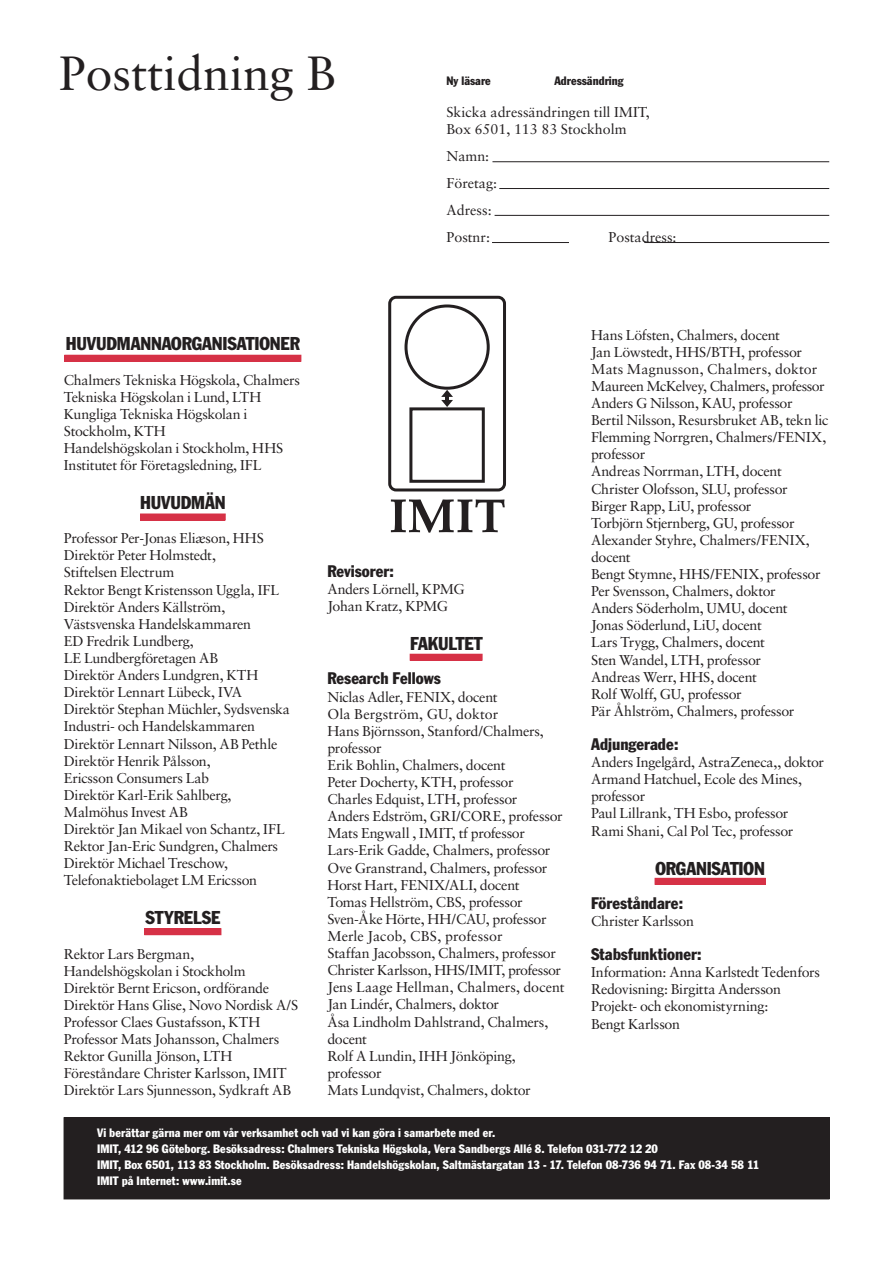
<style>
.page{position:relative;width:893px;height:1263px;background:#fff}
.page>*{position:absolute;margin:0;border:0;box-sizing:border-box;transform-origin:0 0}
.t1{font:48px "Sabon";color:#231f20}
.t2{font:condensed 18.3px "Franklin Gothic";letter-spacing:-.01em;color:#231f20}
.t3{font:condensed 16.5px "Franklin Gothic";color:#231f20}
.t4{font:14.25px/17.1px "Sabon";letter-spacing:-.02em;color:#231f20}
.t5{font:14.25px/27px "Sabon";color:#231f20}
.t6{font:condensed 12px/15.8px "Franklin Gothic";letter-spacing:.01em;color:#fff}
.t7{font:condensed 12px "Franklin Gothic";color:#231f20}
</style>
<div class="page">
<hr style="left:492px;top:161px;width:337px;height:1px;background:#231f20">
<hr style="left:499px;top:188px;width:330px;height:1px;background:#231f20">
<hr style="left:495px;top:215px;width:334px;height:1px;background:#231f20">
<hr style="left:644px;top:242px;width:185px;height:1px;background:#231f20">
<hr style="left:492px;top:242px;width:77px;height:1px;background:#231f20">
<div style="left:65px;top:355px;width:236px;height:6px;background:#d63146"></div>
<div style="left:141px;top:514px;width:84px;height:6px;background:#d63146"></div>
<div style="left:145px;top:929px;width:76px;height:6px;background:#d63146"></div>
<div style="left:145px;top:928px;width:76px;height:7px;border:1px solid #d63146"></div>
<div style="left:64px;top:1118px;width:765px;height:81px;background:#231f20"></div>
<div style="left:64px;top:1117px;width:765px;height:82px;border:1px solid #231f20"></div>
<div style="left:410px;top:654px;width:72px;height:6px;background:#d63146"></div>
<div style="left:655px;top:878px;width:110px;height:6px;background:#d63146"></div>
<svg style="left:388px;top:295px;width:118px;height:197px"></svg>
<svg style="left:391px;top:499px;width:114px;height:34px"></svg>
<h1 class="t1" style="left:59px;top:44px;width:278px">Posttidning B</h1>
<p class="t7" style="left:447px;top:73px;width:46px">Ny läsare</p>
<p class="t7" style="left:554px;top:73px;width:71px">Adressändring</p>
<p class="t5" style="left:447px;top:103px;width:205px;line-height:17.1px">Skicka adressändringen till IMIT,<br>Box 6501, 113 83 Stockholm</p>
<p class="t5" style="left:447px;top:142px;width:52px">Namn:<br>Företag:<br>Adress:<br>Postnr:</p>
<p class="t5" style="left:608px;top:223px;width:70px">Postadress:</p>
<p class="t4" style="left:591px;top:326px;width:239px">Hans Löfsten, Chalmers, docent<br>Jan Löwstedt, HHS/BTH, professor<br>Mats Magnusson, Chalmers, doktor<br>Maureen McKelvey, Chalmers, professor<br>Anders G Nilsson, KAU, professor<br>Bertil Nilsson, Resursbruket AB, tekn lic<br>Flemming Norrgren, Chalmers/FENIX, professor<br>Andreas Norrman, LTH, docent<br>Christer Olofsson, SLU, professor<br>Birger Rapp, LiU, professor<br>Torbjörn Stjernberg, GU, professor<br>Alexander Styhre, Chalmers/FENIX, docent<br>Bengt Stymne, HHS/FENIX, professor<br>Per Svensson, Chalmers, doktor<br>Anders Söderholm, UMU, docent<br>Jonas Söderlund, LiU, docent<br>Lars Trygg, Chalmers, docent<br>Sten Wandel, LTH, professor<br>Andreas Werr, HHS, docent<br>Rolf Wolff, GU, professor<br>Pär Åhlström, Chalmers, professor</p>
<p class="t3" style="left:591px;top:734px;width:89px">Adjungerade:</p>
<p class="t4" style="left:591px;top:753px;width:234px">Anders Ingelgård, AstraZeneca,, doktor<br>Armand Hatchuel, Ecole des Mines, professor<br>Paul Lillrank, TH Esbo, professor<br>Rami Shani, Cal Pol Tec, professor</p>
<p class="t2" style="left:655px;top:857px;width:111px">ORGANISATION</p>
<p class="t3" style="left:591px;top:893px;width:94px">Föreståndare:</p>
<p class="t4" style="left:591px;top:912px;width:104px">Christer Karlsson</p>
<p class="t3" style="left:591px;top:944px;width:112px">Stabsfunktioner:</p>
<p class="t4" style="left:591px;top:964px;width:230px">Information: Anna Karlstedt Tedenfors<br>Redovisning: Birgitta Andersson<br>Projekt- och ekonomistyrning:<br>Bengt Karlsson</p>
<p class="t2" style="left:66px;top:333px;width:235px">HUVUDMANNAORGANISATIONER</p>
<p class="t4" style="left:64px;top:371px;width:238px">Chalmers Tekniska Högskola, Chalmers<br>Tekniska Högskolan i Lund, LTH<br>Kungliga Tekniska Högskolan i<br>Stockholm, KTH<br>Handelshögskolan i Stockholm, HHS<br>Institutet för Företagsledning, IFL</p>
<p class="t2" style="left:140px;top:491px;width:87px">HUVUDMÄN</p>
<p class="t4" style="left:64px;top:530px;width:228px">Professor Per-Jonas Eliæson, HHS<br>Direktör Peter Holmstedt,<br>Stiftelsen Electrum<br>Rektor Bengt Kristensson Uggla, IFL<br>Direktör Anders Källström,<br>Västsvenska Handelskammaren<br>ED Fredrik Lundberg,<br>LE Lundbergföretagen AB<br>Direktör Anders Lundgren, KTH<br>Direktör Lennart Lübeck, IVA<br>Direktör Stephan Müchler, Sydsvenska<br>Industri- och Handelskammaren<br>Direktör Lennart Nilsson, AB Pethle<br>Direktör Henrik Pålsson,<br>Ericsson Consumers Lab<br>Direktör Karl-Erik Sahlberg,<br>Malmöhus Invest AB<br>Direktör Jan Mikael von Schantz, IFL<br>Rektor Jan-Eric Sundgren, Chalmers<br>Direktör Michael Treschow,<br>Telefonaktiebolaget LM Ericsson</p>
<p class="t2" style="left:145px;top:907px;width:76px">STYRELSE</p>
<p class="t4" style="left:64px;top:945px;width:236px">Rektor Lars Bergman, Handelshögskolan i Stockholm Direktör Bernt Ericson, ordförande Direktör Hans Glise, Novo Nordisk A/S Professor Claes Gustafsson, KTH Professor Mats Johansson, Chalmers Rektor Gunilla Jönson, LTH Föreståndare Christer Karlsson, IMIT Direktör Lars Sjunnesson, Sydkraft AB</p>
<p class="t6" style="left:97px;top:1125px;width:664px">Vi berättar gärna mer om vår verksamhet och vad vi kan göra i samarbete med er.<br>IMIT, 412 96 Göteborg. Besöksadress: Chalmers Tekniska Högskola, Vera Sandbergs Allé 8. Telefon 031-772 12 20<br>IMIT, Box 6501, 113 83 Stockholm. Besöksadress: Handelshögskolan, Saltmästargatan 13 - 17. Telefon 08-736 94 71. Fax 08-34 58 11<br>IMIT på Internet: www.imit.se</p>
<p class="t3" style="left:327px;top:561px;width:68px">Revisorer:</p>
<p class="t4" style="left:327px;top:580px;width:139px">Anders Lörnell, KPMG<br>Johan Kratz, KPMG</p>
<p class="t2" style="left:410px;top:633px;width:74px">FAKULTET</p>
<p class="t3" style="left:327px;top:669px;width:115px">Research Fellows</p>
<p class="t4" style="left:327px;top:688px;width:238px">Niclas Adler, FENIX, docent<br>Ola Bergström, GU, doktor<br>Hans Björnsson, Stanford/Chalmers, professor<br>Erik Bohlin, Chalmers, docent<br>Peter Docherty, KTH, professor<br>Charles Edquist, LTH, professor<br>Anders Edström, GRI/CORE, professor<br>Mats Engwall , IMIT, tf professor<br>Lars-Erik Gadde, Chalmers, professor<br>Ove Granstrand, Chalmers, professor<br>Horst Hart, FENIX/ALI, docent<br>Tomas Hellström, CBS, professor<br>Sven-Åke Hörte, HH/CAU, professor<br>Merle Jacob, CBS, professor<br>Staffan Jacobsson, Chalmers, professor<br>Christer Karlsson, HHS/IMIT, professor<br>Jens Laage Hellman, Chalmers, docent<br>Jan Lindér, Chalmers, doktor<br>Åsa Lindholm Dahlstrand, Chalmers, docent<br>Rolf A Lundin, IHH Jönköping, professor<br>Mats Lundqvist, Chalmers, doktor</p>
</div>
